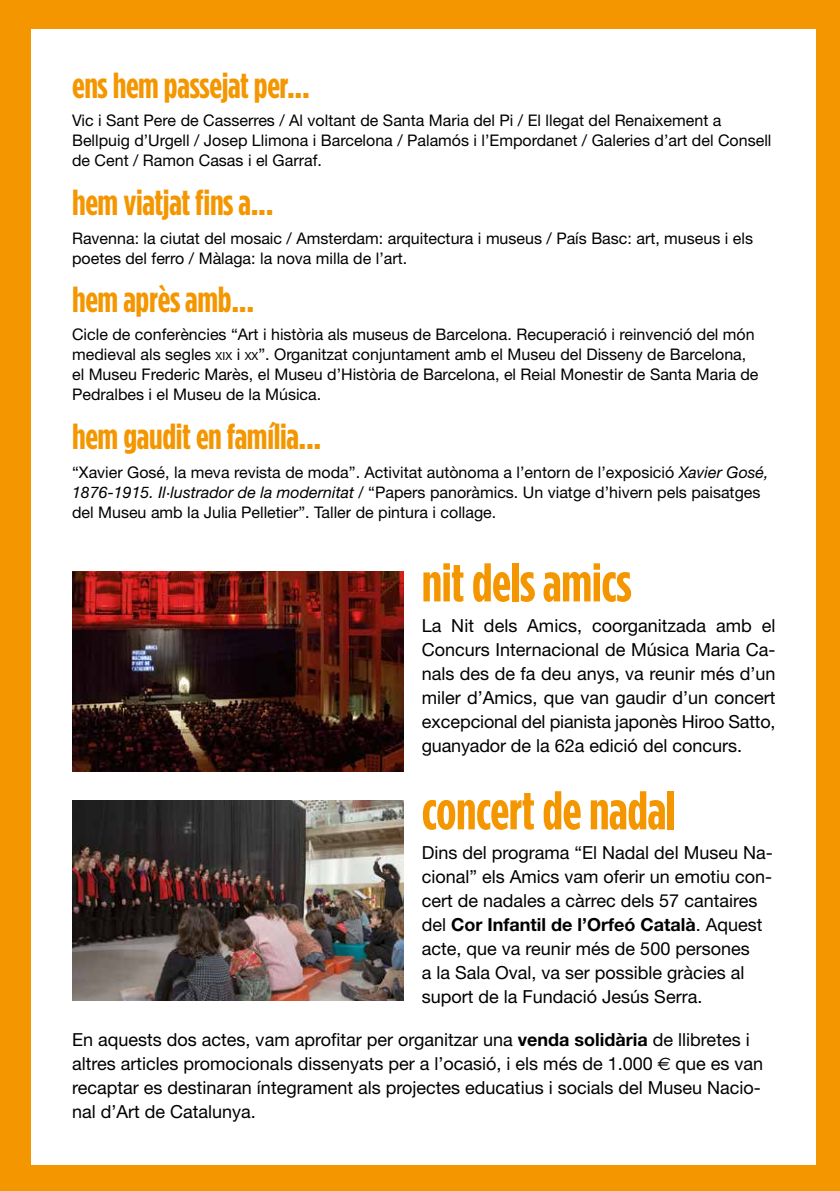
<style>
.page{position:relative;width:840px;height:1191px;background:#fff}
.page>*{position:absolute;margin:0;border:0;box-sizing:border-box;transform-origin:0 0}
.t1{font:700 condensed 54px "Gotham HTF";letter-spacing:-.01em;color:#f49600}
.t2{font:700 condensed 36px "Gotham HTF";letter-spacing:-.01em;color:#f49600}
.t3{font:18px/24px "Helvetica Neue";color:#000}
.t4{font:16px/20px "Helvetica Neue";color:#000}
.s1{font-size:11.2px}
.s2{font-style:italic}
.s3{font-weight:700}
.s4{font-family:"Euro Sans"}
</style>
<div class="page">
<div style="left:0;top:0;width:839px;height:1191px;background:#f49600"></div>
<div style="left:31px;top:29px;width:783px;height:1135px;background:#fff"></div>
<img style="left:72px;top:571px;width:332px;height:201px">
<img style="left:72px;top:800px;width:332px;height:201px">
<h2 class="t2" style="left:72px;top:65px;width:239px">ens hem passejat per...</h2>
<p class="t4" style="left:72px;top:110px;width:700px">Vic i Sant Pere de Casserres / Al voltant de Santa Maria del Pi / El llegat del Renaixement a<br>Bellpuig d’Urgell / Josep Llimona i Barcelona / Palamós i l’Empordanet / Galeries d’art del Consell de Cent / Ramon Casas i el Garraf.</p>
<h2 class="t2" style="left:72px;top:182px;width:203px">hem viatjat fins a...</h2>
<p class="t4" style="left:72px;top:228px;width:682px">Ravenna: la ciutat del mosaic / Amsterdam: arquitectura i museus / País Basc: art, museus i els poetes del ferro / Màlaga: la nova milla de l’art.</p>
<h2 class="t2" style="left:72px;top:279px;width:183px">hem après amb...</h2>
<p class="t4" style="left:72px;top:324px;width:687px">Cicle de conferències “Art i història als museus de Barcelona. Recuperació i reinvenció del món medieval als segles <span class="s1">XIX</span> i <span class="s1">XX</span>”. Organitzat conjuntament amb el Museu del Disseny de Barcelona, el Museu Frederic Marès, el Museu d’Història de Barcelona, el Reial Monestir de Santa Maria de Pedralbes i el Museu de la Música.</p>
<h2 class="t2" style="left:72px;top:416px;width:251px">hem gaudit en família...</h2>
<p class="t4" style="left:72px;top:462px;width:697px">“Xavier Gosé, la meva revista de moda”. Activitat autònoma a l’entorn de l’exposició <span class="s2">Xavier Gosé,<br>1876-1915. Il·lustrador de la modernitat</span> / “Papers panoràmics. Un viatge d’hivern pels paisatges del Museu amb la Julia Pelletier”. Taller de pintura i collage.</p>
<h1 class="t1" style="left:421px;top:552px;width:211px">nit dels amics</h1>
<p class="t3" style="left:421px;top:613px;width:355px;text-align:justify">La Nit dels Amics, coorganitzada amb el Concurs Internacional de Música Maria Ca&shy;nals des de fa deu anys, va reunir més d’un miler d’Amics, que van gaudir d’un concert excepcional del pianista japonès Hiroo Satto, guanyador de la 62a edició del concurs.</p>
<h1 class="t1" style="left:421px;top:780px;width:256px">concert de nadal</h1>
<p class="t3" style="left:421px;top:840px;width:352px">Dins del programa “El Nadal del Museu Na&shy;cional” els Amics vam oferir un emotiu con&shy;cert de nadales a càrrec dels 57 cantaires del <span class="s3">Cor Infantil de l’Orfeó Català</span>. Aquest acte, que va reunir més de 500 persones<br>a la Sala Oval, va ser possible gràcies al suport de la Fundació Jesús Serra.</p>
<p class="t3" style="left:72px;top:1027px;width:692px">En aquests dos actes, vam aprofitar per organitzar una <span class="s3">venda solidària</span> de llibretes i altres articles promocionals dissenyats per a l’ocasió, i els més de 1.000 <span class="s4">€</span> que es van recaptar es destinaran íntegrament als projectes educatius i socials del Museu Nacio&shy;nal d’Art de Catalunya.</p>
</div>
